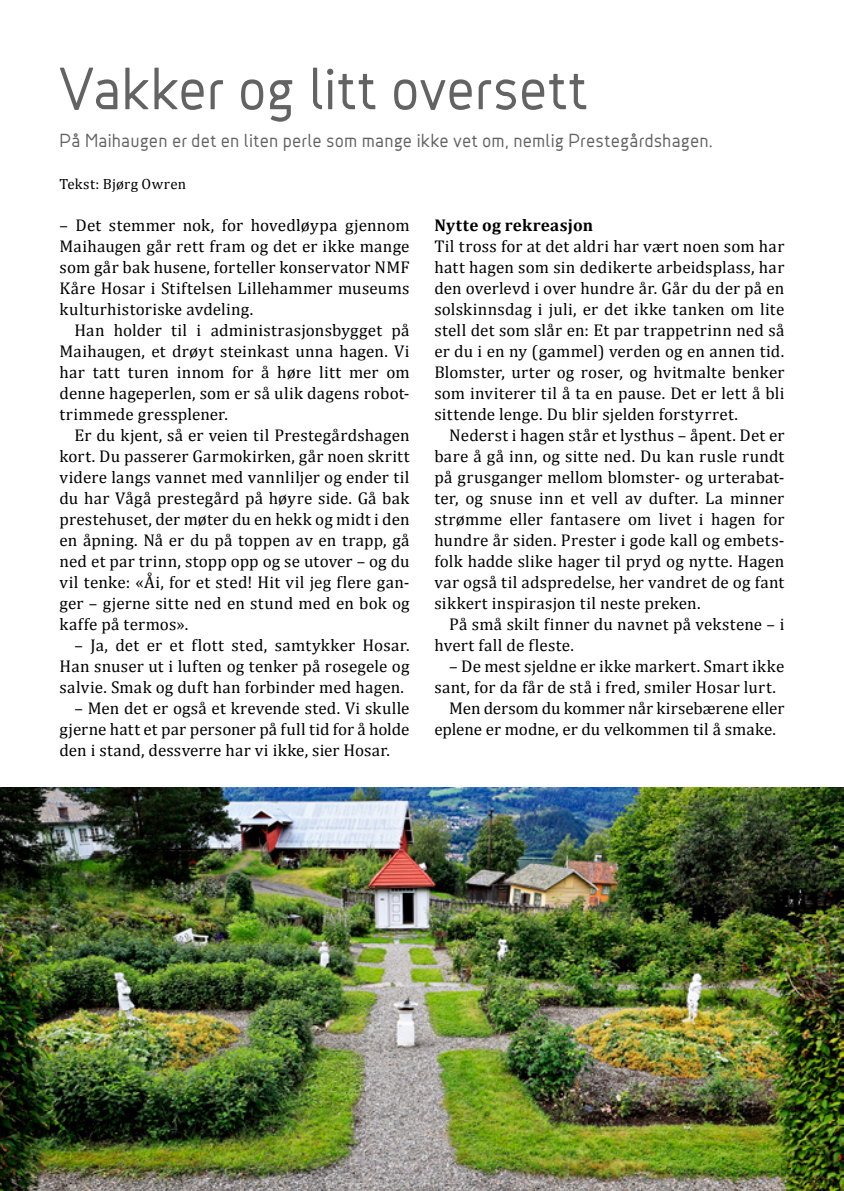
<style>
.page{position:relative;width:844px;height:1191px;background:#fff}
.page>*{position:absolute;margin:0;border:0;box-sizing:border-box;transform-origin:0 0}
.t1{font:57.75px "Jacobs Sans";letter-spacing:-.01em;color:#646363}
.t2{font:18.38px "Jacobs Sans";letter-spacing:.005em;color:#646363}
.t3{font:17.15px/21px "Cambria";letter-spacing:.01em;color:#000;text-align:justify}
.t4{font:17.15px "Cambria";letter-spacing:-.01em;color:#000}
.t5{font:700 17.15px "Cambria";letter-spacing:.015em;color:#000}
.t6{font:14.88px "Cambria";letter-spacing:.02em;color:#000}
</style>
<div class="page">
<img style="left:0;top:787px;width:843px;height:404px">
<h1 class="t1" style="left:58px;top:53px;width:531px">Vakker og litt oversett</h1>
<p class="t2" style="left:60px;top:129px;width:654px">På Maihaugen er det en liten perle som mange ikke vet om, nemlig Prestegårdshagen.</p>
<p class="t6" style="left:60px;top:175px;width:128px">Tekst: Bjørg Owren</p>
<p class="t3" style="left:60px;top:215px;width:351px">– Det stemmer nok, for hovedløypa gjennom Maihaugen går rett fram og det er ikke mange som går bak husene, forteller konservator NMF Kåre Hosar i Stiftelsen Lillehammer museums kulturhistoriske avdeling.</p>
<p class="t3" style="left:60px;top:320px;width:351px;text-indent:15px">Han holder til i administrasjonsbygget på Maihaugen, et drøyt steinkast unna hagen. Vi har tatt turen innom for å høre litt mer om denne hageperlen, som er så ulik dagens robot&shy;trimmede gressplener.</p>
<p class="t3" style="left:60px;top:425px;width:351px;text-indent:15px">Er du kjent, så er veien til Prestegårdshagen kort. Du passerer Garmokirken, går noen skritt videre langs vannet med vannliljer og ender til du har Vågå prestegård på høyre side. Gå bak prestehuset, der møter du en hekk og midt i den en åpning. Nå er du på toppen av en trapp, gå ned et par trinn, stopp opp og se utover – og du vil tenke: «Åi, for et sted! Hit vil jeg flere gan&shy;ger – gjerne sitte ned en stund med en bok og kaffe på termos».</p>
<p class="t3" style="left:60px;top:635px;width:351px;text-indent:15px">– Ja, det er et flott sted, samtykker Hosar.<br>Han snuser ut i luften og tenker på rosegele og salvie. Smak og duft han forbinder med hagen.</p>
<p class="t3" style="left:60px;top:698px;width:351px;text-indent:15px">– Men det er også et krevende sted. Vi skulle gjerne hatt et par personer på full tid for å holde den i stand, dessverre har vi ikke, sier Hosar.</p>
<p class="t5" style="left:434px;top:213px;width:160px">Nytte og rekreasjon</p>
<p class="t3" style="left:434px;top:236px;width:351px">Til tross for at det aldri har vært noen som har hatt hagen som sin dedikerte arbeidsplass, har den overlevd i over hundre år. Går du der på en solskinnsdag i juli, er det ikke tanken om lite stell det som slår en: Et par trappetrinn ned så er du i en ny (gammel) verden og en annen tid.<br>Blomster, urter og roser, og hvitmalte benker som inviterer til å ta en pause. Det er lett å bli sittende lenge. Du blir sjelden forstyrret.</p>
<p class="t3" style="left:434px;top:425px;width:351px;text-indent:15px">Nederst i hagen står et lysthus – åpent. Det er bare å gå inn, og sitte ned. Du kan rusle rundt på grusganger mellom blomster- og urterabat&shy;ter, og snuse inn et vell av dufter. La minner strømme eller fantasere om livet i hagen for hundre år siden. Prester i gode kall og embets&shy;folk hadde slike hager til pryd og nytte. Hagen var også til adspredelse, her vandret de og fant sikkert inspirasjon til neste preken.</p>
<p class="t3" style="left:434px;top:614px;width:351px;text-indent:15px">På små skilt finner du navnet på vekstene – i hvert fall de fleste.</p>
<p class="t3" style="left:449px;top:656px;width:336px">– De mest sjeldne er ikke markert. Smart ikke</p>
<p class="t3" style="left:434px;top:677px;width:343px">sant, for da får de stå i fred, smiler Hosar lurt.</p>
<p class="t4" style="left:449px;top:698px;width:336px">Men dersom du kommer når kirsebærene eller</p>
<p class="t4" style="left:434px;top:719px;width:343px">eplene er modne, er du velkommen til å smake.</p>
</div>
